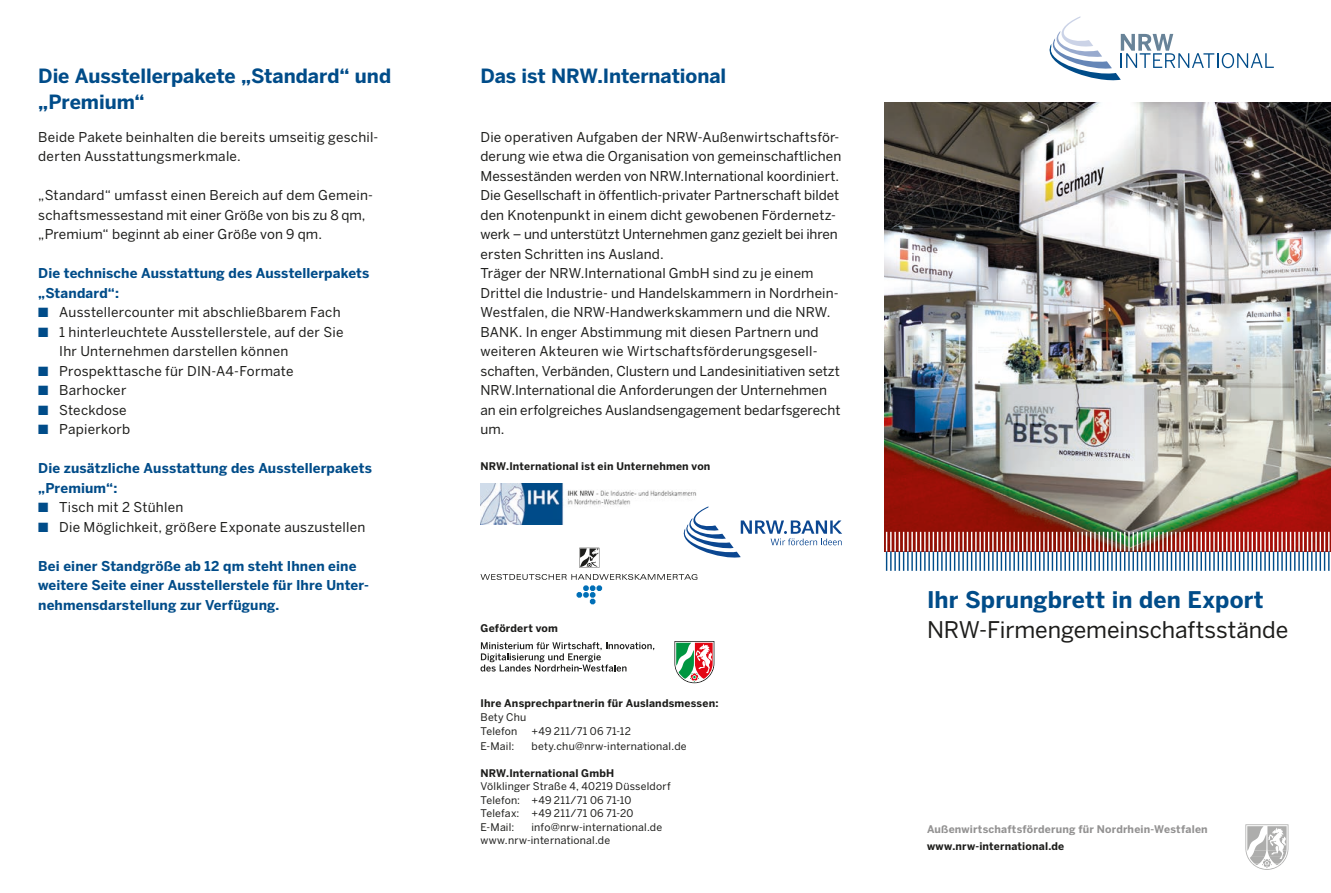
<style>
.page{position:relative;width:1331px;height:893px;background:#fff}
.page>*{position:absolute;margin:0;border:0;box-sizing:border-box;transform-origin:0 0}
.t1{font:22.8px "Benton Sans";letter-spacing:-.005em;color:#1d1d1b}
.t2{font:700 22.8px "Benton Sans";letter-spacing:.01em;color:#004c89}
.t3{font:700 19.5px/25.5px "Benton Sans";letter-spacing:-.005em;color:#004c89}
.t4{font:13.5px/19.5px "Benton Sans";letter-spacing:.01em;color:#1d1d1b}
.t5{font:700 13.5px/19.5px "Benton Sans";letter-spacing:.01em;color:#004c89}
.t6{font:10.5px/13.5px "Benton Sans";letter-spacing:.02em;color:#1d1d1b}
.t7{font:700 10.5px "Benton Sans";letter-spacing:.02em;color:#1d1d1b}
.t8{font:700 10.5px "Benton Sans";letter-spacing:.02em;color:#939292}
.s1{color:#004c89}
</style>
<div class="page">
<img style="left:884px;top:103px;width:447px;height:448px">
<svg style="left:1245px;top:824px;width:43px;height:46px"></svg>
<svg style="left:1049px;top:16px;width:225px;height:65px"></svg>
<img style="left:480px;top:483px;width:217px;height:42px">
<svg style="left:684px;top:506px;width:158px;height:52px"></svg>
<svg style="left:480px;top:574px;width:217px;height:30px"></svg>
<svg style="left:579px;top:548px;width:21px;height:20px"></svg>
<svg style="left:886px;top:532px;width:443px;height:39px"></svg>
<svg style="left:674px;top:641px;width:40px;height:42px"></svg>
<svg style="left:480px;top:642px;width:174px;height:30px"></svg>
<h2 class="t3" style="left:38px;top:63px;width:354px">Die Ausstellerpakete „Standard“ und „Premium“</h2>
<p class="t4" style="left:38px;top:127px;width:342px">Beide Pakete beinhalten die bereits umseitig geschil&shy;derten Ausstattungsmerkmale.</p>
<p class="t4" style="left:38px;top:185px;width:336px">„Standard“ umfasst einen Bereich auf dem Gemein&shy;schaftsmessestand mit einer Größe von bis zu 8 qm, „Premium“ beginnt ab einer Größe von 9 qm.</p>
<p class="t5" style="left:38px;top:263px;width:333px">Die technische Ausstattung des Ausstellerpakets „Standard“:</p>
<p class="t4" style="left:38px;top:302px;width:304px"><span class="s1">■</span> Ausstellercounter mit abschließbarem Fach</p>
<p class="t4" style="left:59px;top:322px;width:286px;text-indent:-21px"><span class="s1">■</span> 1 hinterleuchtete Ausstellerstele, auf der Sie<br>Ihr Unternehmen darstellen können</p>
<p class="t4" style="left:38px;top:361px;width:257px"><span class="s1">■</span> Prospekttasche für DIN-A4-Formate</p>
<p class="t4" style="left:38px;top:380px;width:90px"><span class="s1">■</span> Barhocker</p>
<p class="t4" style="left:38px;top:400px;width:90px"><span class="s1">■</span> Steckdose</p>
<p class="t4" style="left:38px;top:419px;width:94px"><span class="s1">■</span> Papierkorb</p>
<p class="t5" style="left:38px;top:458px;width:335px">Die zusätzliche Ausstattung des Ausstellerpakets „Premium“:</p>
<p class="t4" style="left:38px;top:497px;width:147px"><span class="s1">■</span> Tisch mit 2 Stühlen</p>
<p class="t4" style="left:38px;top:517px;width:329px"><span class="s1">■</span> Die Möglichkeit, größere Exponate auszustellen</p>
<p class="t5" style="left:38px;top:556px;width:332px">Bei einer Standgröße ab 12 qm steht Ihnen eine weitere Seite einer Ausstellerstele für Ihre Unter&shy;nehmensdarstellung zur Verfügung.</p>
<h2 class="t3" style="left:480px;top:63px;width:247px">Das ist NRW.International</h2>
<p class="t4" style="left:480px;top:127px;width:362px">Die operativen Aufgaben der NRW-Außenwirtschaftsför&shy;derung wie etwa die Organisation von gemeinschaftlichen Messeständen werden von NRW.International koordiniert.<br>Die Gesellschaft in öffentlich-privater Partnerschaft bildet den Knotenpunkt in einem dicht gewobenen Fördernetz&shy;werk – und unterstützt Unternehmen ganz gezielt bei ihren ersten Schritten ins Ausland.<br>Träger der NRW.International GmbH sind zu je einem Drittel die Industrie- und Handelskammern in Nordrhein-Westfalen, die NRW-Handwerkskammern und die NRW.<br>BANK. In enger Abstimmung mit diesen Partnern und weiteren Akteuren wie Wirtschaftsförderungsgesell&shy;schaften, Verbänden, Clustern und Landesinitiativen setzt NRW.International die Anforderungen der Unternehmen an ein erfolgreiches Auslandsengagement bedarfsgerecht um.</p>
<p class="t7" style="left:480px;top:459px;width:231px">NRW.International ist ein Unternehmen von</p>
<p class="t7" style="left:480px;top:622px;width:79px">Gefördert vom</p>
<p class="t7" style="left:480px;top:697px;width:239px">Ihre Ansprechpartnerin für Auslandsmessen:</p>
<p class="t6" style="left:480px;top:710px;width:47px;line-height:14.2px">Bety Chu<br>Telefon</p>
<p class="t6" style="left:531px;top:725px;width:101px">+49 211/71 06 71-12</p>
<p class="t6" style="left:480px;top:739px;width:35px">E-Mail:</p>
<p class="t6" style="left:531px;top:739px;width:157px">bety.chu@nrw-international.de</p>
<p class="t7" style="left:480px;top:766px;width:135px">NRW.International GmbH</p>
<p class="t6" style="left:480px;top:779px;width:192px">Völklinger Straße 4, 40219 Düsseldorf<br>Telefon: +49 211/71 06 71-10<br>Telefax: +49 211/71 06 71-20<br>E-Mail:</p>
<p class="t6" style="left:480px;top:820px;width:183px;text-indent:51px">info@nrw-international.de www.nrw-international.de</p>
<h1 class="t2" style="left:927px;top:587px;width:338px">Ihr Sprungbrett in den Export</h1>
<h1 class="t1" style="left:927px;top:617px;width:363px">NRW-Firmengemeinschaftsstände</h1>
<p class="t8" style="left:927px;top:823px;width:282px">Außenwirtschaftsförderung für Nordrhein-Westfalen</p>
<p class="t7" style="left:927px;top:839px;width:139px">www.nrw-international.de</p>
</div>
